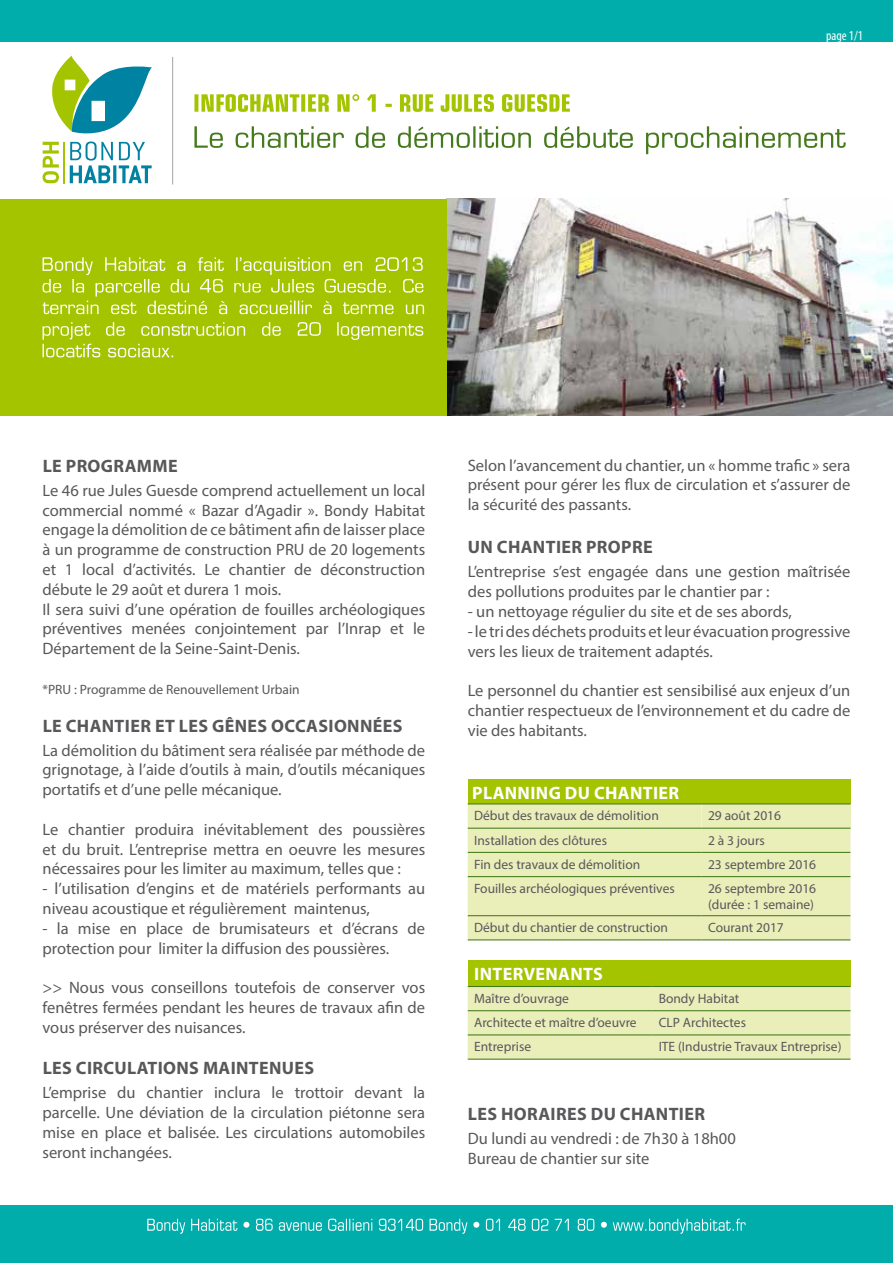
<style>
.page{position:relative;width:893px;height:1263px;background:#fff}
.page>*{position:absolute;margin:0;border:0;box-sizing:border-box;transform-origin:0 0}
.t1{font:700 18px "Myriad Pro";letter-spacing:.02em;color:#58585a}
.t2{font:700 18px "Myriad Pro";letter-spacing:.02em;color:#fff}
.t3{font:16.5px/19.8px "Myriad Pro";color:#58585a}
.t4{font:13.5px/16.2px "Myriad Pro";color:#58585a}
.t5{font:condensed 13.5px "Myriad Pro";color:#fff}
</style>
<div class="page">
<div style="left:0;top:0;width:893px;height:45px;background:#00adaa"></div>
<div style="left:0;top:1205px;width:893px;height:58px;background:#00adaa"></div>
<svg style="left:147px;top:1218px;width:599px;height:16px"></svg>
<div style="left:0;top:43px;width:893px;height:156px;background:#fff"></div>
<hr style="left:172px;top:57px;width:1px;height:127px;background:#b1b3b4">
<svg style="left:43px;top:56px;width:109px;height:127px"></svg>
<hr style="left:63px;top:142px;width:2px;height:41px;background:#a4c400">
<img style="left:446px;top:199px;width:447px;height:217px">
<div style="left:0;top:199px;width:446px;height:217px;background:#a4c400"></div>
<svg style="left:43px;top:257px;width:381px;height:57px"></svg>
<svg style="left:43px;top:322px;width:380px;height:35px"></svg>
<div style="left:468px;top:780px;width:382px;height:24px;background:#a4c400"></div>
<div style="left:468px;top:804px;width:382px;height:135px;background:#eaeeb9"></div>
<div style="left:702px;top:804px;width:148px;height:24px;background:#eaeeb9"></div>
<hr style="left:468px;top:803px;width:234px;height:1px;background:#457a1c">
<hr style="left:468px;top:828px;width:234px;height:1px;background:#457a1c">
<hr style="left:702px;top:828px;width:148px;height:1px;background:#457a1c">
<hr style="left:468px;top:852px;width:234px;height:1px;background:#457a1c">
<hr style="left:702px;top:852px;width:148px;height:1px;background:#457a1c">
<hr style="left:468px;top:876px;width:234px;height:1px;background:#457a1c">
<hr style="left:702px;top:876px;width:148px;height:1px;background:#457a1c">
<hr style="left:468px;top:915px;width:234px;height:1px;background:#457a1c">
<hr style="left:702px;top:915px;width:148px;height:1px;background:#457a1c">
<hr style="left:468px;top:939px;width:234px;height:1px;background:#457a1c">
<hr style="left:702px;top:939px;width:148px;height:1px;background:#457a1c">
<hr style="left:702px;top:803px;width:148px;height:1px;background:#457a1c">
<div style="left:468px;top:960px;width:382px;height:26px;background:#a4c400"></div>
<div style="left:468px;top:987px;width:382px;height:71px;background:#eaeeb9"></div>
<hr style="left:468px;top:1058px;width:184px;height:2px;background:#457a1c">
<hr style="left:652px;top:1058px;width:198px;height:2px;background:#457a1c">
<hr style="left:468px;top:986px;width:184px;height:1px;background:#457a1c">
<hr style="left:652px;top:986px;width:198px;height:1px;background:#457a1c">
<hr style="left:468px;top:1010px;width:184px;height:1px;background:#457a1c">
<hr style="left:652px;top:1010px;width:198px;height:1px;background:#457a1c">
<hr style="left:468px;top:1034px;width:184px;height:1px;background:#457a1c">
<hr style="left:652px;top:1034px;width:198px;height:1px;background:#457a1c">
<svg style="left:194px;top:94px;width:376px;height:18px"></svg>
<svg style="left:194px;top:126px;width:652px;height:28px"></svg>
<p class="t5" style="left:826px;top:27px;width:38px">page 1/1</p>
<p class="t1" style="left:43px;top:454px;width:136px">LE PROGRAMME</p>
<p class="t3" style="left:43px;top:480px;width:384px">Le 46 rue Jules Guesde comprend actuellement un local commercial nommé « Bazar d’Agadir ». Bondy Habitat engage la démolition de ce bâtiment afin de laisser place à un programme de construction PRU de 20 logements et 1 local d’activités. Le chantier de déconstruction débute le 29 août et durera 1 mois.<br>Il sera suivi d’une opération de fouilles archéologiques préventives menées conjointement par l’Inrap et le Département de la Seine-Saint-Denis.</p>
<p class="t4" style="left:43px;top:681px;width:259px">*PRU : Programme de Renouvellement Urbain</p>
<p class="t1" style="left:43px;top:714px;width:361px">LE CHANTIER ET LES GÊNES OCCASIONNÉES</p>
<p class="t3" style="left:43px;top:740px;width:384px;text-align:justify">La démolition du bâtiment sera réalisée par méthode de grignotage, à l’aide d’outils à main, d’outils mécaniques portatifs et d’une pelle mécanique.</p>
<p class="t3" style="left:43px;top:819px;width:384px;text-align:justify">Le chantier produira inévitablement des poussières et du bruit. L’entreprise mettra en oeuvre les mesures nécessaires pour les limiter au maximum, telles que :</p>
<p class="t3" style="left:43px;top:878px;width:384px">- l’utilisation d’engins et de matériels performants au niveau acoustique et régulièrement maintenus,</p>
<p class="t3" style="left:43px;top:918px;width:384px">- la mise en place de brumisateurs et d’écrans de protection pour limiter la diffusion des poussières.</p>
<p class="t3" style="left:43px;top:977px;width:384px;text-align:justify">&gt;&gt; Nous vous conseillons toutefois de conserver vos fenêtres fermées pendant les heures de travaux afin de vous préserver des nuisances.</p>
<p class="t1" style="left:43px;top:1056px;width:273px">LES CIRCULATIONS MAINTENUES</p>
<p class="t3" style="left:43px;top:1083px;width:384px;text-align:justify">L’emprise du chantier inclura le trottoir devant la parcelle. Une déviation de la circulation piétonne sera mise en place et balisée. Les circulations automobiles seront inchangées.</p>
<p class="t3" style="left:468px;top:455px;width:384px;text-align:justify">Selon l’avancement du chantier, un « homme trafic » sera présent pour gérer les flux de circulation et s’assurer de la sécurité des passants.</p>
<p class="t1" style="left:468px;top:536px;width:186px">UN CHANTIER PROPRE</p>
<p class="t3" style="left:468px;top:562px;width:384px">L’entreprise s’est engagée dans une gestion maîtrisée des pollutions produites par le chantier par :</p>
<p class="t3" style="left:468px;top:601px;width:326px">- un nettoyage régulier du site et de ses abords,</p>
<p class="t3" style="left:468px;top:621px;width:384px">- le tri des déchets produits et leur évacuation progressive vers les lieux de traitement adaptés.</p>
<p class="t3" style="left:468px;top:680px;width:384px;text-align:justify">Le personnel du chantier est sensibilisé aux enjeux d’un chantier respectueux de l’environnement et du cadre de vie des habitants.</p>
<p class="t2" style="left:472px;top:781px;width:209px">PLANNING DU CHANTIER</p>
<p class="t4" style="left:474px;top:808px;width:186px">Début des travaux de démolition</p>
<p class="t4" style="left:708px;top:808px;width:75px">29 août 2016</p>
<p class="t4" style="left:474px;top:832px;width:134px">Installation des clôtures</p>
<p class="t4" style="left:708px;top:832px;width:58px">2 à 3 jours</p>
<p class="t4" style="left:474px;top:856px;width:168px">Fin des travaux de démolition</p>
<p class="t4" style="left:708px;top:856px;width:110px">23 septembre 2016</p>
<p class="t4" style="left:474px;top:880px;width:202px">Fouilles archéologiques préventives</p>
<p class="t4" style="left:708px;top:880px;width:110px">26 septembre 2016 (durée : 1 semaine)</p>
<p class="t4" style="left:474px;top:919px;width:195px">Début du chantier de construction</p>
<p class="t4" style="left:708px;top:919px;width:77px">Courant 2017</p>
<p class="t2" style="left:474px;top:962px;width:130px">INTERVENANTS</p>
<p class="t4" style="left:474px;top:990px;width:96px">Maître d’ouvrage</p>
<p class="t4" style="left:659px;top:990px;width:82px">Bondy Habitat</p>
<p class="t4" style="left:474px;top:1014px;width:164px">Architecte et maître d’oeuvre</p>
<p class="t4" style="left:659px;top:1014px;width:89px">CLP Architectes</p>
<p class="t4" style="left:474px;top:1038px;width:59px">Entreprise</p>
<p class="t4" style="left:659px;top:1038px;width:184px">ITE (Industrie Travaux Entreprise)</p>
<p class="t1" style="left:468px;top:1102px;width:239px">LES HORAIRES DU CHANTIER</p>
<p class="t3" style="left:468px;top:1128px;width:270px">Du lundi au vendredi : de 7h30 à 18h00<br>Bureau de chantier sur site</p>
</div>
